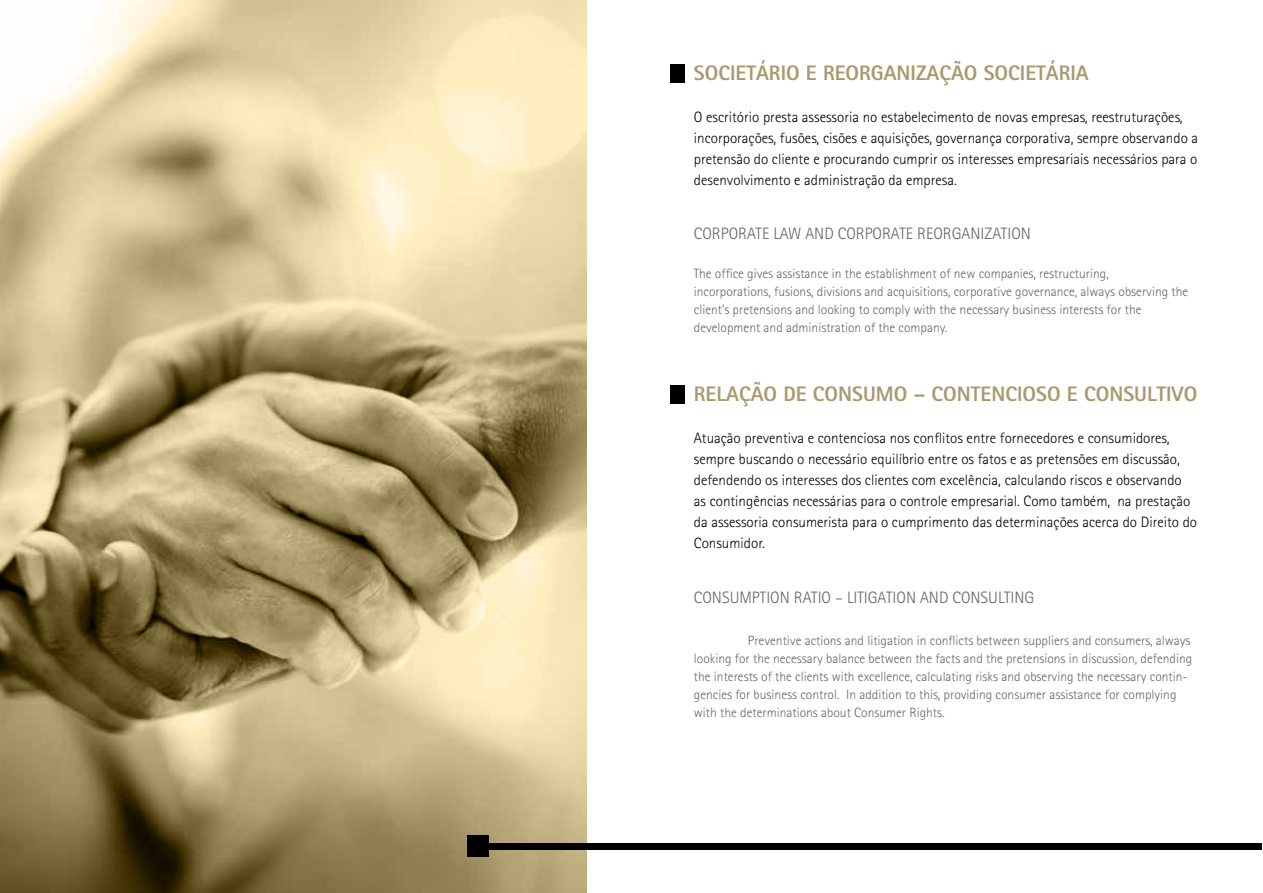
<style>
.page{position:relative;width:1263px;height:893px;background:#fff}
.page>*{position:absolute;margin:0;border:0;box-sizing:border-box;transform-origin:0 0}
.t1{font:800 21px "Rotis Sans Serif";color:#a8996e}
.t2{font:300 16.5px "Rotis Sans Serif";color:#636466}
.t3{font:300 15px/21px "Rotis Sans Serif";color:#000}
.t4{font:300 13.5px/18px "Rotis Sans Serif";color:#636466}
</style>
<div class="page">
<div style="left:478px;top:843px;width:784px;height:7px;background:#000"></div>
<svg style="left:0;top:0;width:586px;height:893px"></svg>
<div style="left:670px;top:64px;width:14px;height:18px;background:#000"></div>
<div style="left:670px;top:385px;width:14px;height:19px;background:#000"></div>
<div style="left:467px;top:836px;width:21px;height:21px;background:#000"></div>
<h1 class="t1" style="left:694px;top:60px;width:396px">SOCIETÁRIO E REORGANIZAÇÃO SOCIETÁRIA</h1>
<p class="t3" style="left:694px;top:107px;width:506px">O escritório presta assessoria no estabelecimento de novas empresas, reestruturações, incorporações, fusões, cisões e aquisições, governança corporativa, sempre observando a pretensão do cliente e procurando cumprir os interesses empresariais necessários para o desenvolvimento e administração da empresa.</p>
<p class="t2" style="left:694px;top:224px;width:338px">CORPORATE LAW AND CORPORATE REORGANIZATION</p>
<p class="t4" style="left:694px;top:265px;width:496px">The office gives assistance in the establishment of new companies, restructuring, incorporations, fusions, divisions and acquisitions, corporative governance, always observing the client’s pretensions and looking to comply with the necessary business interests for the development and administration of the company.</p>
<h1 class="t1" style="left:694px;top:381px;width:505px">RELAÇÃO DE CONSUMO – CONTENCIOSO E CONSULTIVO</h1>
<p class="t3" style="left:694px;top:428px;width:505px">Atuação preventiva e contenciosa nos conflitos entre fornecedores e consumidores, sempre buscando o necessário equilíbrio entre os fatos e as pretensões em discussão, defendendo os interesses dos clientes com excelência, calculando riscos e observando as contingências necessárias para o controle empresarial. Como também, na prestação da assessoria consumerista para o cumprimento das determinações acerca do Direito do Consumidor.</p>
<p class="t2" style="left:694px;top:587px;width:342px">CONSUMPTION RATIO – LITIGATION AND CONSULTING</p>
<p class="t4" style="left:694px;top:631px;width:500px;text-indent:54px">Preventive actions and litigation in conflicts between suppliers and consumers, always looking for the necessary balance between the facts and the pretensions in discussion, defending the interests of the clients with excellence, calculating risks and observing the necessary contin&shy;gencies for business control. In addition to this, providing consumer assistance for complying with the determinations about Consumer Rights.</p>
</div>
